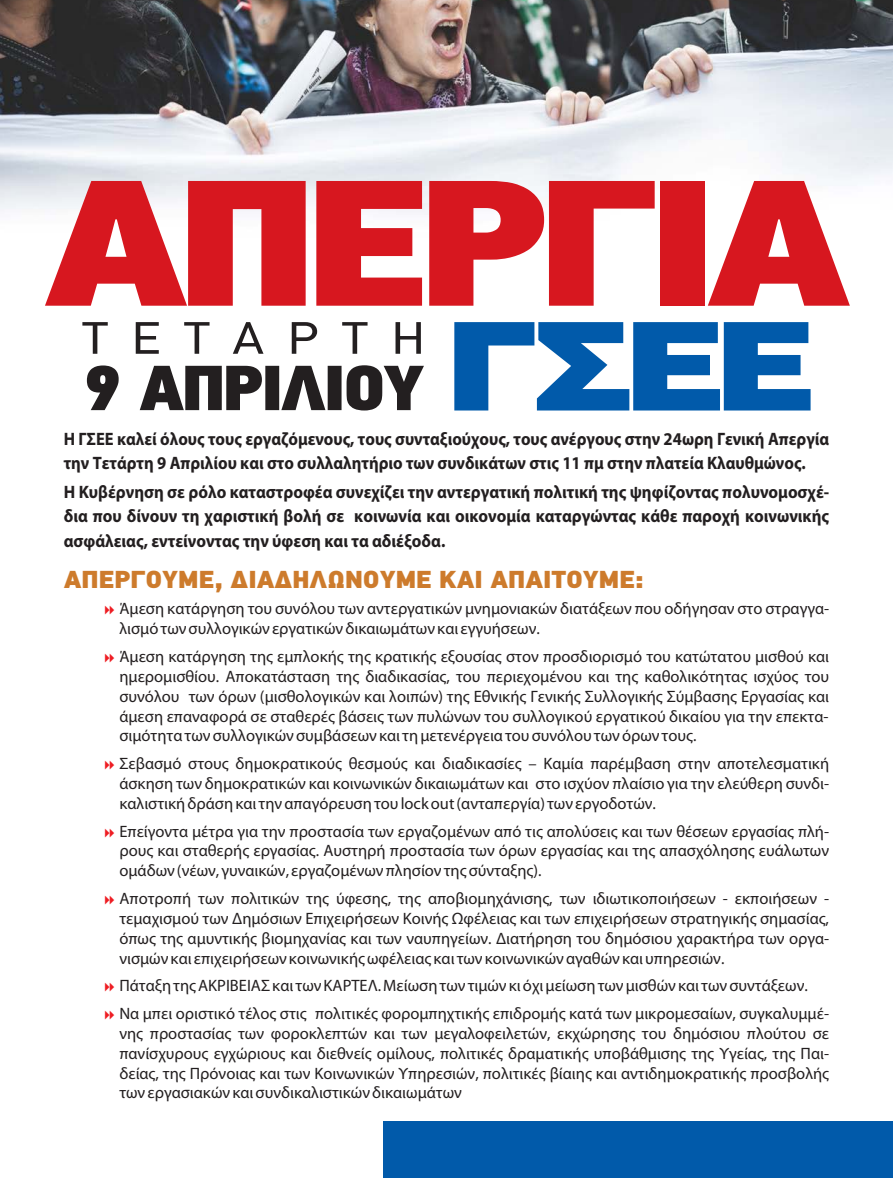
<style>
.page{position:relative;width:893px;height:1178px;background:#fff}
.page>*{position:absolute;margin:0;border:0;box-sizing:border-box;transform-origin:0 0}
.t1{font:179.25px "PF Din Text Cond Pro X Black";letter-spacing:-.055em;color:#d7171f;scale:1.32 1}
.t2{font:900 24.6px "PF Din Text Pro";color:#cd7b2c}
.t3{font:700 18px/24.6px "Myriad Pro";color:#231f20;text-align:justify;scale:.93 1}
.t4{font:700 18px/24.6px "Myriad Pro";color:#231f20;scale:.92 1}
.t5{font:16.5px/19.8px "Myriad Pro";color:#231f20;text-align:justify}
</style>
<div class="page">
<img style="left:0;top:0;width:893px;height:215px">
<div style="left:384px;top:1121px;width:509px;height:57px;background:#015aaa"></div>
<svg style="left:454px;top:322px;width:357px;height:88px"></svg>
<svg style="left:82px;top:322px;width:342px;height:88px"></svg>
<h1 class="t1" style="left:43px;top:171px;width:614px">ΑΠΕΡΓΙΑ</h1>
<p class="t4" style="left:64px;top:428px;width:833px">Η ΓΣΕΕ καλεί όλους τους εργαζόμενους, τους συνταξιούχους, τους ανέργους στην 24ωρη Γενική Απεργία την Τετάρτη 9 Απριλίου και στο συλλαλητήριο των συνδικάτων στις 11 πμ στην πλατεία Κλαυθμώνος.</p>
<p class="t3" style="left:64px;top:481px;width:825px">Η Κυβέρνηση σε ρόλο καταστροφέα συνεχίζει την αντεργατική πολιτική της ψηφίζοντας πολυνομοσχέ&shy;δια που δίνουν τη χαριστική βολή σε κοινωνία και οικονομία καταργώντας κάθε παροχή κοινωνικής ασφάλειας, εντείνοντας την ύφεση και τα αδιέξοδα.</p>
<h2 class="t2" style="left:64px;top:569px;width:582px">ΑΠΕΡΓΟΥΜΕ, ΔΙΑΔΗΛΩΝΟΥΜΕ ΚΑΙ ΑΠΑΙΤΟΥΜΕ:</h2>
<p class="t5" style="left:119px;top:600px;width:711px">Άμεση κατάργηση του συνόλου των αντεργατικών μνημονιακών διατάξεων που οδήγησαν στο στραγγα&shy;λισμό των συλλογικών εργατικών δικαιωμάτων και εγγυήσεων.</p>
<p class="t5" style="left:119px;top:648px;width:711px">Άμεση κατάργηση της εμπλοκής της κρατικής εξουσίας στον προσδιορισμό του κατώτατου μισθού και ημερομισθίου. Αποκατάσταση της διαδικασίας, του περιεχομένου και της καθολικότητας ισχύος του συνόλου των όρων (μισθολογικών και λοιπών) της Εθνικής Γενικής Συλλογικής Σύμβασης Εργασίας και άμεση επαναφορά σε σταθερές βάσεις των πυλώνων του συλλογικού εργατικού δικαίου για την επεκτα&shy;σιμότητα των συλλογικών συμβάσεων και τη μετενέργεια του συνόλου των όρων τους.</p>
<p class="t5" style="left:119px;top:755px;width:711px">Σεβασμό στους δημοκρατικούς θεσμούς και διαδικασίες – Καμία παρέμβαση στην αποτελεσματική άσκηση των δημοκρατικών και κοινωνικών δικαιωμάτων και στο ισχύον πλαίσιο για την ελεύθερη συνδι&shy;καλιστική δράση και την απαγόρευση του lockout (ανταπεργία) των εργοδοτών.</p>
<p class="t5" style="left:119px;top:822px;width:711px">Επείγοντα μέτρα για την προστασία των εργαζομένων από τις απολύσεις και των θέσεων εργασίας πλή&shy;ρους και σταθερής εργασίας. Αυστηρή προστασία των όρων εργασίας και της απασχόλησης ευάλωτων ομάδων (νέων, γυναικών, εργαζομένων πλησίον της σύνταξης).</p>
<p class="t5" style="left:119px;top:890px;width:711px">Αποτροπή των πολιτικών της ύφεσης, της αποβιομηχάνισης, των ιδιωτικοποιήσεων - εκποιήσεων - τεμαχισμού των Δημόσιων Επιχειρήσεων Κοινής Ωφέλειας και των επιχειρήσεων στρατηγικής σημασίας, όπως της αμυντικής βιομηχανίας και των ναυπηγείων. Διατήρηση του δημόσιου χαρακτήρα των οργα&shy;νισμών και επιχειρήσεων κοινωνικής ωφέλειας και των κοινωνικών αγαθών και υπηρεσιών.</p>
<p class="t5" style="left:119px;top:973px;width:711px;line-height:27.8px">Πάταξη της ΑΚΡΙΒΕΙΑΣ και των ΚΑΡΤΕΛ. Μείωση των τιμών κι όχι μείωση των μισθών και των συντάξεων.<br>Να μπει οριστικό τέλος στις πολιτικές φορομπηχτικής επιδρομής κατά των μικρομεσαίων, συγκαλυμμέ-</p>
<p class="t5" style="left:119px;top:1025px;width:711px">νης προστασίας των φοροκλεπτών και των μεγαλοφειλετών, εκχώρησης του δημόσιου πλούτου σε πανίσχυρους εγχώριους και διεθνείς ομίλους, πολιτικές δραματικής υποβάθμισης της Υγείας, της Παι&shy;δείας, της Πρόνοιας και των Κοινωνικών Υπηρεσιών, πολιτικές βίαιης και αντιδημοκρατικής προσβολής των εργασιακών και συνδικαλιστικών δικαιωμάτων</p>
</div>
